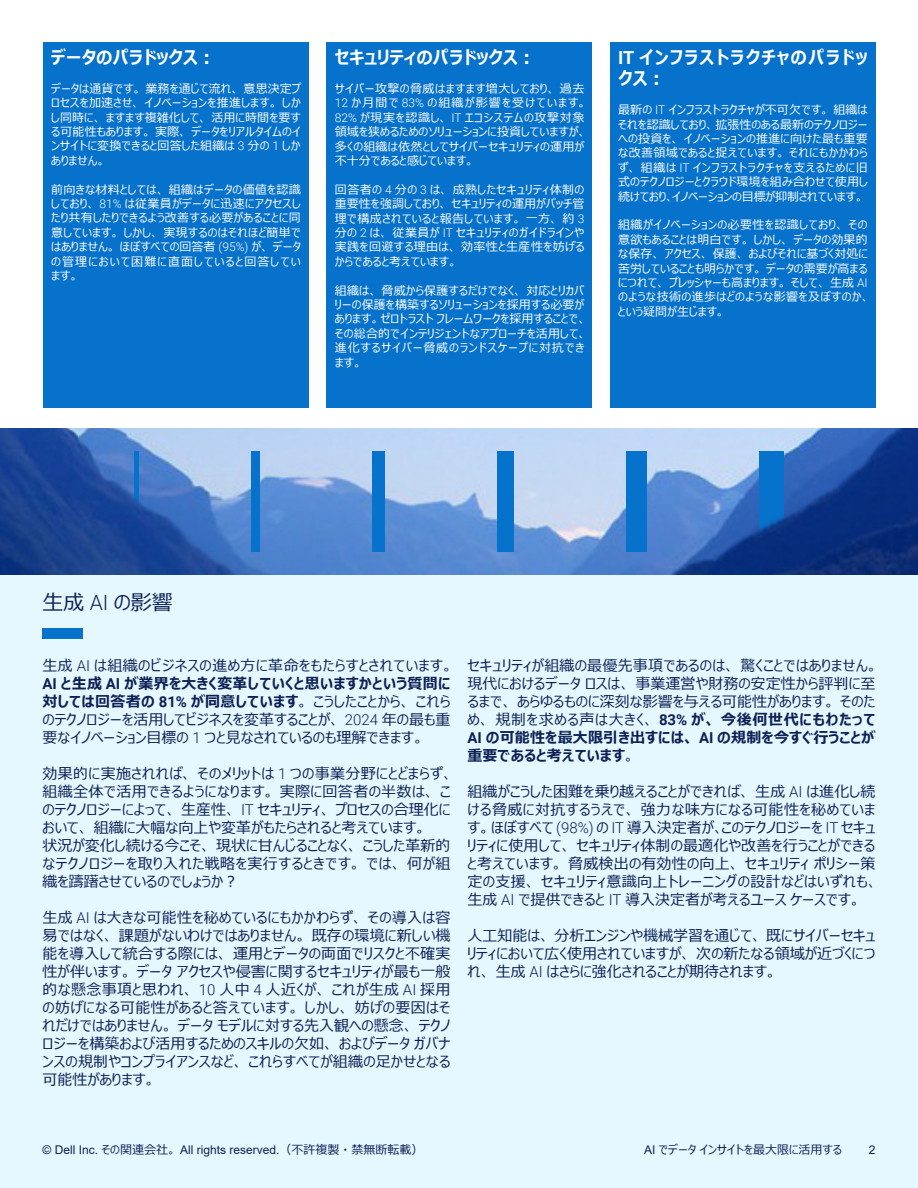
<style>
.page{position:relative;width:918px;height:1188px;background:#fff}
.page>*{position:absolute;margin:0;border:0;box-sizing:border-box;transform-origin:0 0}
.t1{font:21px "Meiryo UI";color:#0d2155}
.t2{font:700 18px "Meiryo UI";color:#fff}
.t3{font:700 18px/21.6px "Meiryo UI";letter-spacing:.065em;color:#fff}
.t4{font:15px/18px "Meiryo UI";letter-spacing:.01em;color:#0d2155}
.t5{font:12px/14.4px "Meiryo UI";letter-spacing:.01em;color:#fff;text-align:justify}
.t6{font:12px "Arial";color:#0d2155}
.t7{font:12px "Meiryo UI";color:#0d2155}
.s1{font-family:"Roboto";font-weight:300}
.s2{font-family:"Roboto"}
.s3{font-family:"Roboto";font-weight:700}
.s4{font-weight:700}
.s5{font-family:"Meiryo UI"}
.s6{font-family:"Arial"}
</style>
<div class="page">
<div style="left:0;top:574px;width:918px;height:614px;background:#e5f8ff"></div>
<div style="left:43px;top:628px;width:40px;height:10px;background:#0672cb"></div>
<div style="left:43px;top:43px;width:266px;height:365px;background:#0672cb"></div>
<div style="left:327px;top:43px;width:265px;height:365px;background:#0672cb"></div>
<div style="left:610px;top:43px;width:265px;height:365px;background:#0672cb"></div>
<img style="left:0;top:428px;width:918px;height:146px">
<svg style="left:759px;top:451px;width:25px;height:100px;background:#0760b6"></svg>
<div style="left:626px;top:451px;width:21px;height:100px;background:#0672cb"></div>
<div style="left:497px;top:451px;width:17px;height:100px;background:#0672cb"></div>
<div style="left:372px;top:451px;width:13px;height:100px;background:#0672cb"></div>
<div style="left:251px;top:451px;width:8px;height:100px;background:#0672cb"></div>
<svg style="left:134px;top:451px;width:5px;height:100px"></svg>
<p class="t2" style="left:51px;top:45px;width:166px">データのパラドックス：</p>
<p class="t5" style="left:51px;top:82px;width:251px">データは通貨です。業務を通じて流れ、意思決定プロセスを加速させ、イノベーションを推進します。しかし同時に、ますます複雑化して、活用に時間を要する可能性もあります。実際、データをリアルタイムのインサイトに変換できると回答した組織は <span class="s1">3</span> 分の <span class="s1">1</span> しかありません。</p>
<p class="t5" style="left:51px;top:183px;width:251px">前向きな材料としては、組織はデータの価値を認識しており、 <span class="s1">81%</span> は従業員がデータに迅速にアクセスしたり共有したりできるよう改善する必要があることに同意しています。しかし、実現するのはそれほど簡単ではありません。ほぼすべての回答者 <span class="s1">(95%)</span> が、データの管理において困難に直面していると回答しています。</p>
<p class="t2" style="left:335px;top:45px;width:202px">セキュリティのパラドックス：</p>
<p class="t5" style="left:335px;top:82px;width:253px;text-align:left">サイバー攻撃の脅威はますます増大しており、過去<br><span class="s1">12</span> か月間で <span class="s1">83%</span> の組織が影響を受けています。<br><span class="s1">82%</span> が現実を認識し、 <span class="s1">IT</span> エコシステムの攻撃対象領域を狭めるためのソリューションに投資していますが、多くの組織は依然としてサイバーセキュリティの運用が不十分であると感じています。</p>
<p class="t5" style="left:335px;top:183px;width:251px">回答者の <span class="s1">4</span> 分の <span class="s1">3</span> は、成熟したセキュリティ体制の重要性を強調しており、セキュリティの運用がパッチ管理で構成されていると報告しています。一方、約 <span class="s1">3</span>分の <span class="s1">2</span> は、従業員が <span class="s1">IT</span> セキュリティのガイドラインや実践を回避する理由は、効率性と生産性を妨げるからであると考えています。</p>
<p class="t5" style="left:335px;top:284px;width:253px;text-align:left">組織は、脅威から保護するだけでなく、対応とリカバリーの保護を構築するソリューションを採用する必要があります。ゼロトラストフレームワークを採用することで、その総合的でインテリジェントなアプローチを活用して、進化するサイバー脅威のランドスケープに対抗できます。</p>
<p class="t3" style="left:618px;top:47px;width:251px"><span class="s2">IT</span> インフラストラクチャのパラドックス：</p>
<p class="t5" style="left:618px;top:103px;width:251px">最新の <span class="s1">IT</span> インフラストラクチャが不可欠です。組織はそれを認識しており、拡張性のある最新のテクノロジーへの投資を、イノベーションの推進に向けた最も重要な改善領域であると捉えています。それにもかかわらず、組織は <span class="s1">IT</span> インフラストラクチャを支えるために旧式のテクノロジーとクラウド環境を組み合わせて使用し続けており、イノベーションの目標が抑制されています。</p>
<p class="t5" style="left:618px;top:218px;width:253px;text-align:left">組織がイノベーションの必要性を認識しており、その意欲もあることは明白です。しかし、データの効果的な保存、アクセス、保護、およびそれに基づく対処に苦労していることも明らかです。データの需要が高まるにつれて、プレッシャーも高まります。そして、生成 <span class="s1">AI</span>のような技術の進歩はどのような影響を及ぼすのか、という疑問が生じます。</p>
<p class="t1" style="left:43px;top:588px;width:132px">生成 <span class="s1">AI</span> の影響</p>
<p class="t4" style="left:43px;top:657px;width:412px">生成 <span class="s1">AI</span> は組織のビジネスの進め方に革命をもたらすとされています。<span class="s3">AI</span> <span class="s4">と生成</span> <span class="s3">AI</span> <span class="s4">が業界を大きく変革していくと思いますかという質問に対しては回答者の</span> <span class="s3">81%</span> <span class="s4">が同意しています</span>。こうしたことから、これらのテクノロジーを活用してビジネスを変革することが、 <span class="s1">2024</span> 年の最も重要なイノベーション目標の <span class="s1">1</span> つと見なされているのも理解できます。</p>
<p class="t4" style="left:43px;top:765px;width:412px">効果的に実施されれば、そのメリットは <span class="s1">1</span> つの事業分野にとどまらず、組織全体で活用できるようになります。実際に回答者の半数は、このテクノロジーによって、生産性、 <span class="s1">IT</span> セキュリティ、プロセスの合理化において、組織に大幅な向上や変革がもたらされると考えています。</p>
<p class="t4" style="left:43px;top:837px;width:409px;text-align:justify">状況が変化し続ける今こそ、現状に甘んじることなく、こうした革新的なテクノロジーを取り入れた戦略を実行するときです。では、何が組織を躊躇させているのでしょうか？</p>
<p class="t4" style="left:43px;top:909px;width:410px;text-align:justify">生成 <span class="s1">AI</span> は大きな可能性を秘めているにもかかわらず、その導入は容易ではなく、課題がないわけではありません。既存の環境に新しい機能を導入して統合する際には、運用とデータの両面でリスクと不確実性が伴います。データアクセスや侵害に関するセキュリティが最も一般的な懸念事項と思われ、 <span class="s1">10</span> 人中 <span class="s1">4</span> 人近くが、これが生成 <span class="s1">AI</span> 採用の妨げになる可能性があると答えています。しかし、妨げの要因はそれだけではありません。データモデルに対する先入観への懸念、テクノロジーを構築および活用するためのスキルの欠如、およびデータガバナンスの規制やコンプライアンスなど、これらすべてが組織の足かせとなる可能性があります。</p>
<p class="t4" style="left:468px;top:657px;width:412px">セキュリティが組織の最優先事項であるのは、驚くことではありません。現代におけるデータロスは、事業運営や財務の安定性から評判に至るまで、あらゆるものに深刻な影響を与える可能性があります。そのため、規制を求める声は大きく、 <span class="s3">83%</span> <span class="s4">が、今後何世代にもわたって</span><span class="s3">AI</span> <span class="s4">の可能性を最大限引き出すには、</span> <span class="s3">AI</span> <span class="s4">の規制を今すぐ行うことが重要であると考えています</span>。</p>
<p class="t4" style="left:468px;top:783px;width:412px">組織がこうした困難を乗り越えることができれば、生成 <span class="s1">AI</span> は進化し続ける脅威に対抗するうえで、強力な味方になる可能性を秘めています。ほぼすべて <span class="s1">(98%)</span> の <span class="s1">IT</span> 導入決定者が、このテクノロジーを <span class="s1">IT</span> セキュリティに使用して、セキュリティ体制の最適化や改善を行うことができると考えています。脅威検出の有効性の向上、セキュリティポリシー策定の支援、セキュリティ意識向上トレーニングの設計などはいずれも、生成 <span class="s1">AI</span> で提供できると <span class="s1">IT</span> 導入決定者が考えるユースケースです。</p>
<p class="t4" style="left:468px;top:927px;width:410px;text-align:justify">人工知能は、分析エンジンや機械学習を通じて、既にサイバーセキュリティにおいて広く使用されていますが、次の新たなる領域が近づくにつれ、生成 <span class="s1">AI</span> はさらに強化されることが期待されます。</p>
<p class="t6" style="left:43px;top:1142px;width:382px">© Dell Inc. <span class="s5">その関連会社。</span> All rights reserved.<span class="s5">（不許複製・禁無断転載）</span></p>
<p class="t7" style="left:644px;top:1142px;width:199px"><span class="s6">AI</span> でデータインサイトを最大限に活用する</p>
<p class="t6" style="left:869px;top:1142px;width:8px">2</p>
</div>
